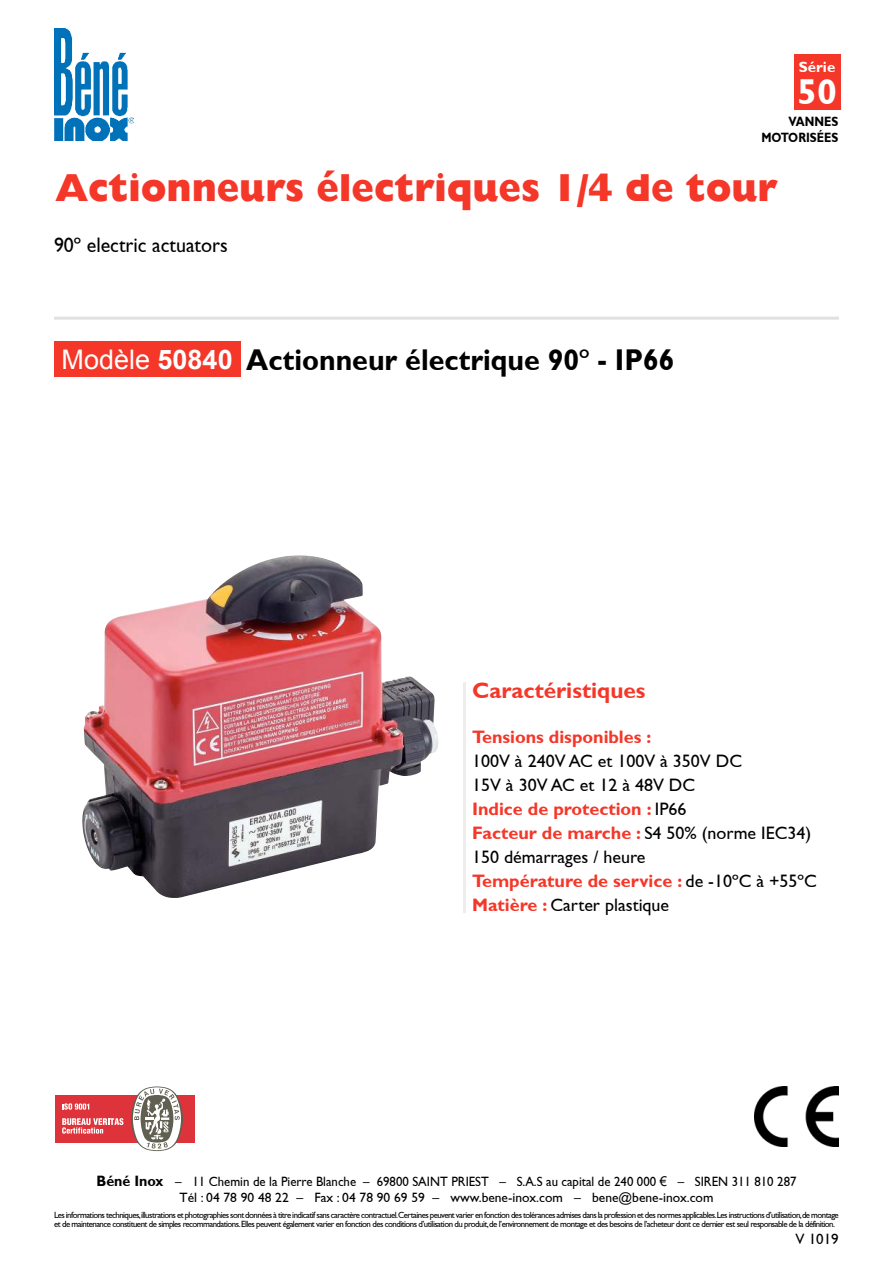
<style>
.page{position:relative;width:893px;height:1263px;background:#fff}
.page>*{position:absolute;margin:0;border:0;box-sizing:border-box;transform-origin:0 0}
.t1{font:800 39px "Gill Sans";color:#f43729;scale:.95 1}
.t2{font:700 36px "Gill Sans";color:#fefffe}
.t3{font:700 30px "Gill Sans";color:#000;scale:.95 1}
.t4{font:700 22.5px "Gill Sans";color:#f43729}
.t5{font:21px "Gill Sans";color:#000;scale:.95 1}
.t6{font:18px/24px "Gill Sans";color:#000}
.t7{font:700 18px "Gill Sans";color:#f43729}
.t8{font:700 15px "Gill Sans";color:#fefffe}
.t9{font:15px "Gill Sans";color:#000}
.t10{font:13.5px/16.2px "Gill Sans";color:#000;text-align:center;scale:.95 1}
.t11{font:700 13.5px/16.2px "Gill Sans";color:#000;text-align:right;scale:.85 1}
.t12{font:9px/9px "Gill Sans";letter-spacing:-.06em;color:#000}
.s1{font-family:"Arial";font-weight:400;font-size:27px;color:#fefffe}
.s2{font-family:"Arial";font-size:27px;color:#fefffe}
.s3{font-weight:400}
.s4{font-weight:700;color:#f43729}
.s5{font-weight:700;font-size:15px}
.s6{font-family:"Arial"}
</style>
<div class="page">
<img style="left:54px;top:28px;width:79px;height:113px">
<div style="left:794px;top:54px;width:46px;height:56px;background:#f43729"></div>
<hr style="left:54px;top:317px;width:785px;height:3px;background:#e0e1e0">
<img style="left:82px;top:555px;width:357px;height:343px">
<hr style="left:463px;top:682px;width:3px;height:231px;background:#eeedeb">
<img style="left:755px;top:1087px;width:84px;height:60px">
<div style="left:55px;top:1095px;width:140px;height:48px;background:#de333a"></div>
<svg style="left:131px;top:1086px;width:52px;height:65px"></svg>
<svg style="left:62px;top:1103px;width:27px;height:7px"></svg>
<svg style="left:62px;top:1118px;width:61px;height:15px"></svg>
<div style="left:54px;top:342px;width:186px;height:35px;background:#f43729"></div>
<h3 class="t8" style="left:799px;top:59px;width:38px">Série</h3>
<h2 class="t2" style="left:797px;top:71px;width:41px">50</h2>
<h3 class="t11" style="left:761px;top:113px;width:92px">VANNES<br>MOTORISÉES</h3>
<h1 class="t1" style="left:55px;top:172px;width:762px">Actionneurs électriques 1/4 de tour</h1>
<h3 class="t5" style="left:54px;top:233px;width:184px">90º electric actuators</h3>
<h3 class="t3" style="left:62px;top:343px;width:647px"><span class="s1">Modèle</span> <span class="s2">50840</span> Actionneur électrique 90<span class="s3">º</span> - IP66</h3>
<h3 class="t4" style="left:472px;top:678px;width:175px">Caractéristiques</h3>
<h3 class="t7" style="left:472px;top:727px;width:181px">Tensions disponibles :</h3>
<h3 class="t6" style="left:472px;top:751px;width:346px">100V à 240V AC et 100V à 350V DC<br>15V à 30V AC et 12 à 48V DC<br><span class="s4">Indice de protection :</span> IP66<br><span class="s4">Facteur de marche :</span> S4 50% (norme IEC34)<br>150 démarrages / heure<br><span class="s4">Température de service :</span> de -10ºC à +55ºC<br><span class="s4">Matière :</span> Carter plastique</h3>
<h3 class="t10" style="left:96px;top:1173px;width:738px"><span class="s5">Béné Inox</span> – 11 Chemin de la Pierre Blanche – 69800 SAINT PRIEST – S.A.S au capital de 240 000 <span class="s6">€</span> – SIREN 311 810 287<br>Tél : 04 78 90 48 22 – Fax : 04 78 90 69 59 – www.bene-inox.com – bene@bene-inox.com</h3>
<h3 class="t9" style="left:795px;top:1234px;width:45px">V 1019</h3>
<p class="t12" style="left:54px;top:1210px;width:786px">Les informations techniques,illustrations et photographies sont données à titre indicatif sans caractère contractuel.Certaines peuvent varier en fonction des tolérances admises dans la profession et des normes applicables.Les instructions d’utilisation,de montage et de maintenance constituent de simples recommandations.Elles peuvent également varier en fonction des conditions d’utilisation du produit,de l’environnement de montage et des besoins de l’acheteur dont ce dernier est seul responsable de la définition.</p>
</div>
